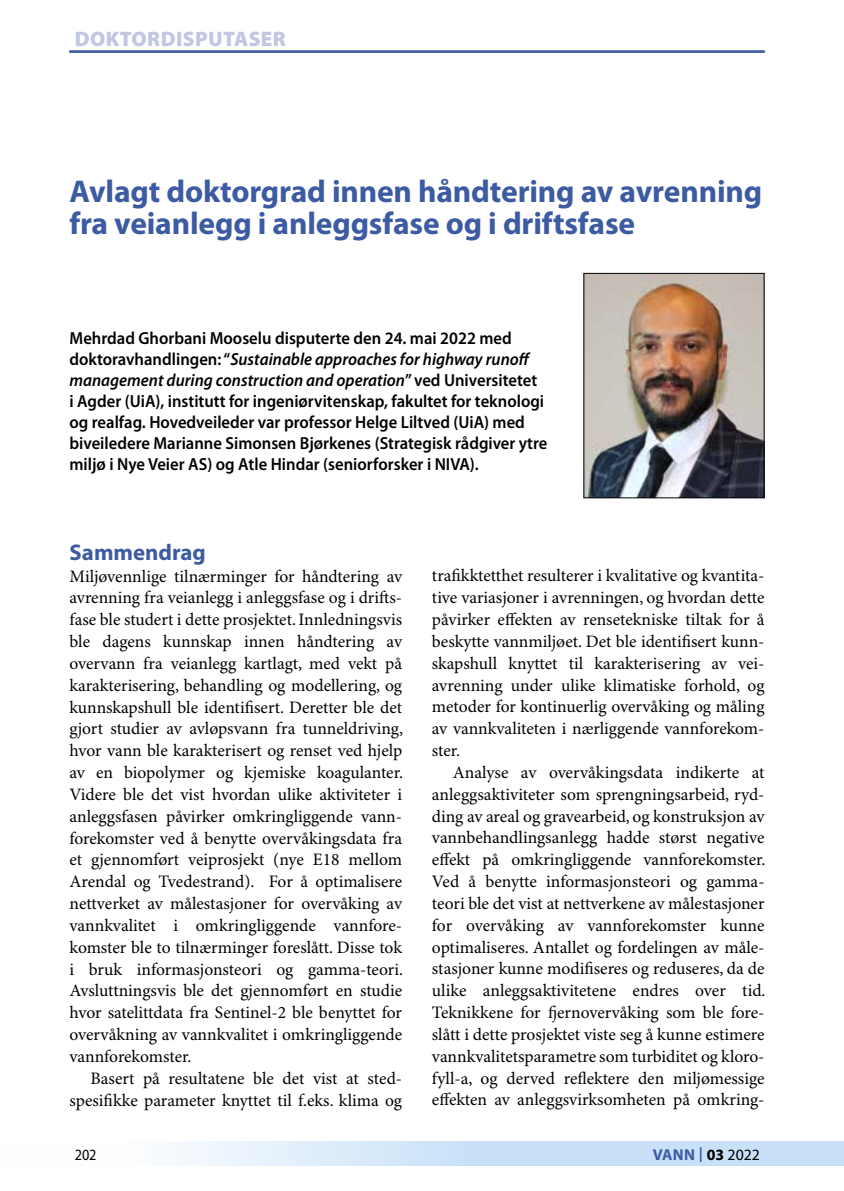
<style>
.page{position:relative;width:844px;height:1191px;background:#fff}
.page>*{position:absolute;margin:0;border:0;box-sizing:border-box;transform-origin:0 0}
.t1{font:700 31.5px/31.5px "Myriad Pro";letter-spacing:-.005em;color:#3c5ba3}
.t2{font:700 22.75px "Myriad Pro";color:#3c5ba3}
.t3{font:900 21px "Myriad Pro";letter-spacing:.02em;color:#c1c7e3}
.t4{font:17.5px/21.9px "Minion Pro";color:#000;text-align:justify}
.t5{font:600 17.5px/21px "Myriad Pro";color:#000;scale:.95 1}
.t6{font:700 15.75px "Myriad Pro";letter-spacing:.01em;color:#3c5ba3}
.t7{font:15.75px "Myriad Pro";color:#000;scale:.9 1}
.s1{font-style:italic}
.s2{font-weight:400;font-size:21.88px}
.s3{color:#000}
.s4{font-weight:400;color:#000}
</style>
<div class="page">
<svg style="left:180px;top:1141px;width:663px;height:25px;background:#d1e6f9"></svg>
<hr style="left:69px;top:51px;width:695px;height:1px;background:#3c5ba3">
<img style="left:585px;top:275px;width:177px;height:221px">
<div style="left:583px;top:273px;width:181px;height:225px;border:1px solid #000"></div>
<p class="t3" style="left:75px;top:27px;width:213px">DOKTORDISPUTASER</p>
<h1 class="t1" style="left:69px;top:176px;width:694px">Avlagt doktorgrad innen håndtering av avrenning fra veianlegg i anleggsfase og i driftsfase</h1>
<p class="t5" style="left:69px;top:328px;width:504px">Mehrdad Ghorbani Mooselu disputerte den 24. mai 2022 med doktoravhandlingen: “<span class="s1">Sustainable approaches for highway runoff management during construction and operation</span>” ved Universitetet<br>i Agder (UiA), institutt for ingeniørvitenskap, fakultet for teknologi og realfag. Hovedveileder var professor Helge Liltved (UiA) med biveiledere Marianne Simonsen Bjørkenes (Strategisk rådgiver ytre miljø i Nye Veier AS) og Atle Hindar (seniorforsker i NIVA).</p>
<h2 class="t2" style="left:69px;top:539px;width:138px">Sammendrag</h2>
<p class="t4" style="left:69px;top:566px;width:335px">Miljøvennlige tilnærminger for håndtering av avrenning fra veianlegg i anleggsfase og i drifts&shy;fase ble studert i dette prosjektet. Innledningsvis ble dagens kunnskap innen håndtering av overvann fra veianlegg kartlagt, med vekt på karakterisering, behandling og modellering, og kunnskapshull ble identifisert. Deretter ble det gjort studier av avløpsvann fra tunneldriving, hvor vann ble karakterisert og renset ved hjelp av en biopolymer og kjemiske koagulanter.<br>Videre ble det vist hvordan ulike aktiviteter i anleggsfasen påvirker omkringliggende vann&shy;forekomster ved å benytte overvåkingsdata fra et gjennomført veiprosjekt (nye E18 mellom Arendal og Tvedestrand). For å optimalisere nettverket av målestasjoner for overvåking av vannkvalitet i omkringliggende vannfore&shy;komster ble to tilnærminger foreslått. Disse tok i bruk informasjonsteori og gamma-teori.<br>Avsluttningsvis ble det gjennomført en studie hvor satelittdata fra Sentinel-2 ble benyttet for overvåkning av vannkvalitet i omkringliggende vannforekomster.</p>
<p class="t4" style="left:69px;top:1067px;width:334px;text-align:right">Basert på resultatene ble det vist at sted&shy;spesifikke parameter knyttet til f.eks. klima og</p>
<p class="t4" style="left:432px;top:565px;width:334px">trafikktetthet resulterer i kvalitative og kvantita&shy;tive variasjoner i avrenningen, og hvordan dette påvirker effekten av rensetekniske tiltak for å beskytte vannmiljøet. Det ble identifisert kunn&shy;skapshull knyttet til karakterisering av vei&shy;avrenning under ulike klimatiske forhold, og metoder for kontinuerlig overvåking og måling av vannkvaliteten i nærliggende vannforekom&shy;ster.</p>
<p class="t4" style="left:432px;top:762px;width:335px;text-align:left;text-indent:21px">Analyse av overvåkingsdata indikerte at anleggsaktiviteter som sprengningsarbeid, ryd&shy;ding av areal og gravearbeid, og konstruksjon av vannbehandlingsanlegg hadde størst negative effekt på omkringliggende vannforekomster.<br>Ved å benytte informasjonsteori og gamma-- teori ble det vist at nettverkene av målestasjoner for overvåking av vannforekomster kunne optimaliseres. Antallet og fordelingen av måle&shy;stasjoner kunne modifiseres og reduseres, da de ulike anleggsaktivitetene endres over tid.<br>Teknikkene for fjernovervåking som ble fore&shy;slått i dette prosjektet viste seg å kunne estimere vannkvalitetsparametre som turbiditet og kloro&shy;fyll-a, og derved reflektere den miljømessige effekten av anleggsvirksomheten på omkring-</p>
<p class="t7" style="left:75px;top:1146px;width:26px">202</p>
<p class="t6" style="left:652px;top:1146px;width:109px">VANN <span class="s2">I</span> <span class="s3">03</span> <span class="s4">2022</span></p>
</div>
